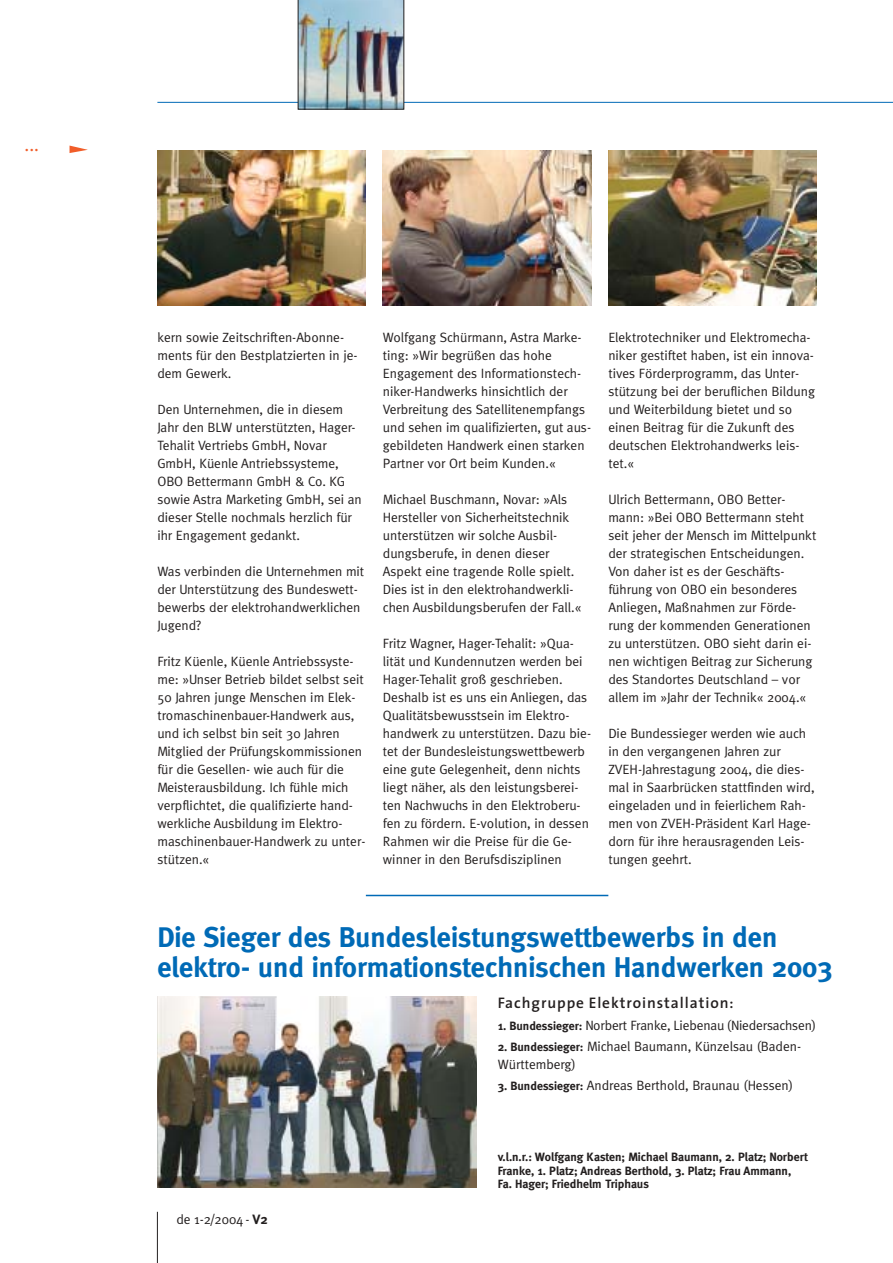
<style>
.page{position:relative;width:893px;height:1263px;background:#fff}
.page>*{position:absolute;margin:0;border:0;box-sizing:border-box;transform-origin:0 0}
.t1{font:700 28.5px/30px "Meta";color:#006ab6}
.t2{font:18px "Meta";color:#f15d29}
.t3{font:600 15.3px "The Sans";letter-spacing:.06em;color:#231f1f}
.t4{font:13.5px/18px "Meta";color:#231f1f}
.t5{font:700 12px/13.5px "Meta";color:#231f1f}
.s1{font-weight:700;font-size:12px}
.s2{font-weight:700}
</style>
<div class="page">
<svg style="left:69px;top:146px;width:19px;height:7px"></svg>
<hr style="left:157px;top:102px;width:735px;height:1px;background:#006ab6">
<img style="left:298px;top:0;width:106px;height:109px">
<hr style="left:157px;top:1212px;width:1px;height:51px;background:#231f1f">
<img style="left:157px;top:151px;width:209px;height:155px">
<img style="left:383px;top:151px;width:208px;height:155px">
<img style="left:608px;top:151px;width:208px;height:155px">
<img style="left:157px;top:997px;width:319px;height:191px">
<hr style="left:366px;top:895px;width:242px;height:1px;background:#006ab6">
<h2 class="t2" style="left:25px;top:138px;width:16px">...</h2>
<p class="t4" style="left:157px;top:329px;width:202px">kern sowie Zeitschriften-Abonne&shy;ments für den Bestplatzierten in je&shy;dem Gewerk.</p>
<p class="t4" style="left:157px;top:401px;width:206px">Den Unternehmen, die in diesem<br>Jahr den BLW unterstützten, Hager-<br>Tehalit Vertriebs GmbH, Novar<br>GmbH, Küenle Antriebssysteme,<br>OBO Bettermann GmbH &amp; Co. KG sowie Astra Marketing GmbH, sei an dieser Stelle nochmals herzlich für ihr Engagement gedankt.</p>
<p class="t4" style="left:157px;top:563px;width:208px">Was verbinden die Unternehmen mit der Unterstützung des Bundeswett&shy;bewerbs der elektrohandwerklichen<br>Jugend?</p>
<p class="t4" style="left:157px;top:653px;width:209px">Fritz Küenle, Küenle Antriebssyste&shy;me: »Unser Betrieb bildet selbst seit 50 Jahren junge Menschen im Elek&shy;tromaschinenbauer-Handwerk aus, und ich selbst bin seit 30 Jahren Mitglied der Prüfungskommissionen für die Gesellen- wie auch für die Meisterausbildung. Ich fühle mich verpflichtet, die qualifizierte hand&shy;werkliche Ausbildung im Elektro&shy;maschinenbauer-Handwerk zu unter&shy;stützen.«</p>
<p class="t4" style="left:383px;top:329px;width:210px">Wolfgang Schürmann, Astra Marke&shy;ting: »Wir begrüßen das hohe Engagement des Informationstech&shy;niker-Handwerks hinsichtlich der Verbreitung des Satellitenempfangs und sehen im qualifizierten, gut aus&shy;gebildeten Handwerk einen starken Partner vor Ort beim Kunden.«</p>
<p class="t4" style="left:383px;top:491px;width:200px">Michael Buschmann, Novar: »Als Hersteller von Sicherheitstechnik unterstützen wir solche Ausbil&shy;dungsberufe, in denen dieser Aspekt eine tragende Rolle spielt.<br>Dies ist in den elektrohandwerkli&shy;chen Ausbildungsberufen der Fall.«</p>
<p class="t4" style="left:383px;top:635px;width:210px">Fritz Wagner, Hager-Tehalit: »Qua&shy;lität und Kundennutzen werden bei Hager-Tehalit groß geschrieben.<br>Deshalb ist es uns ein Anliegen, das Qualitätsbewusstsein im Elektro&shy;handwerk zu unterstützen. Dazu bie&shy;tet der Bundesleistungswettbewerb eine gute Gelegenheit, denn nichts liegt näher, als den leistungsberei&shy;ten Nachwuchs in den Elektroberu&shy;fen zu fördern. E-volution, in dessen Rahmen wir die Preise für die Ge&shy;winner in den Berufsdisziplinen</p>
<p class="t4" style="left:608px;top:329px;width:208px">Elektrotechniker und Elektromecha&shy;niker gestiftet haben, ist ein innova&shy;tives Förderprogramm, das Unter&shy;stützung bei der beruflichen Bildung und Weiterbildung bietet und so einen Beitrag für die Zukunft des deutschen Elektrohandwerks leis&shy;tet.«</p>
<p class="t4" style="left:608px;top:491px;width:209px">Ulrich Bettermann, OBO Better&shy;mann: »Bei OBO Bettermann steht seit jeher der Mensch im Mittelpunkt der strategischen Entscheidungen.<br>Von daher ist es der Geschäfts&shy;führung von OBO ein besonderes Anliegen, Maßnahmen zur Förde&shy;rung der kommenden Generationen zu unterstützen. OBO sieht darin ei&shy;nen wichtigen Beitrag zur Sicherung des Standortes Deutschland – vor allem im »Jahr der Technik« 2004.«</p>
<p class="t4" style="left:608px;top:725px;width:208px">Die Bundessieger werden wie auch in den vergangenen Jahren zur<br>ZVEH-Jahrestagung 2004, die dies&shy;mal in Saarbrücken stattfinden wird, eingeladen und in feierlichem Rah&shy;men von ZVEH-Präsident Karl Hage&shy;dorn für ihre herausragenden Leis&shy;tungen geehrt.</p>
<h1 class="t1" style="left:157px;top:925px;width:677px">Die Sieger des Bundesleistungswettbewerbs in den elektro- und informationstechnischen Handwerken 2003</h1>
<p class="t3" style="left:497px;top:998px;width:237px">Fachgruppe Elektroinstallation:</p>
<p class="t4" style="left:497px;top:1017px;width:320px"><span class="s1">1. Bundessieger:</span> Norbert Franke, Liebenau (Niedersachsen)</p>
<p class="t4" style="left:497px;top:1039px;width:305px;line-height:17.2px"><span class="s1">2. Bundessieger:</span> Michael Baumann, Künzelsau (Baden-<br>Württemberg)</p>
<p class="t4" style="left:497px;top:1078px;width:297px"><span class="s1">3. Bundessieger:</span> Andreas Berthold, Braunau (Hessen)</p>
<p class="t4" style="left:176px;top:1211px;width:93px">de 1-2/2004 - <span class="s2">V2</span></p>
<p class="t5" style="left:497px;top:1151px;width:311px">v.l.n.r.: Wolfgang Kasten; Michael Baumann, 2. Platz; Norbert<br>Franke, 1. Platz; Andreas Berthold, 3. Platz; Frau Ammann,<br>Fa. Hager; Friedhelm Triphaus</p>
</div>
